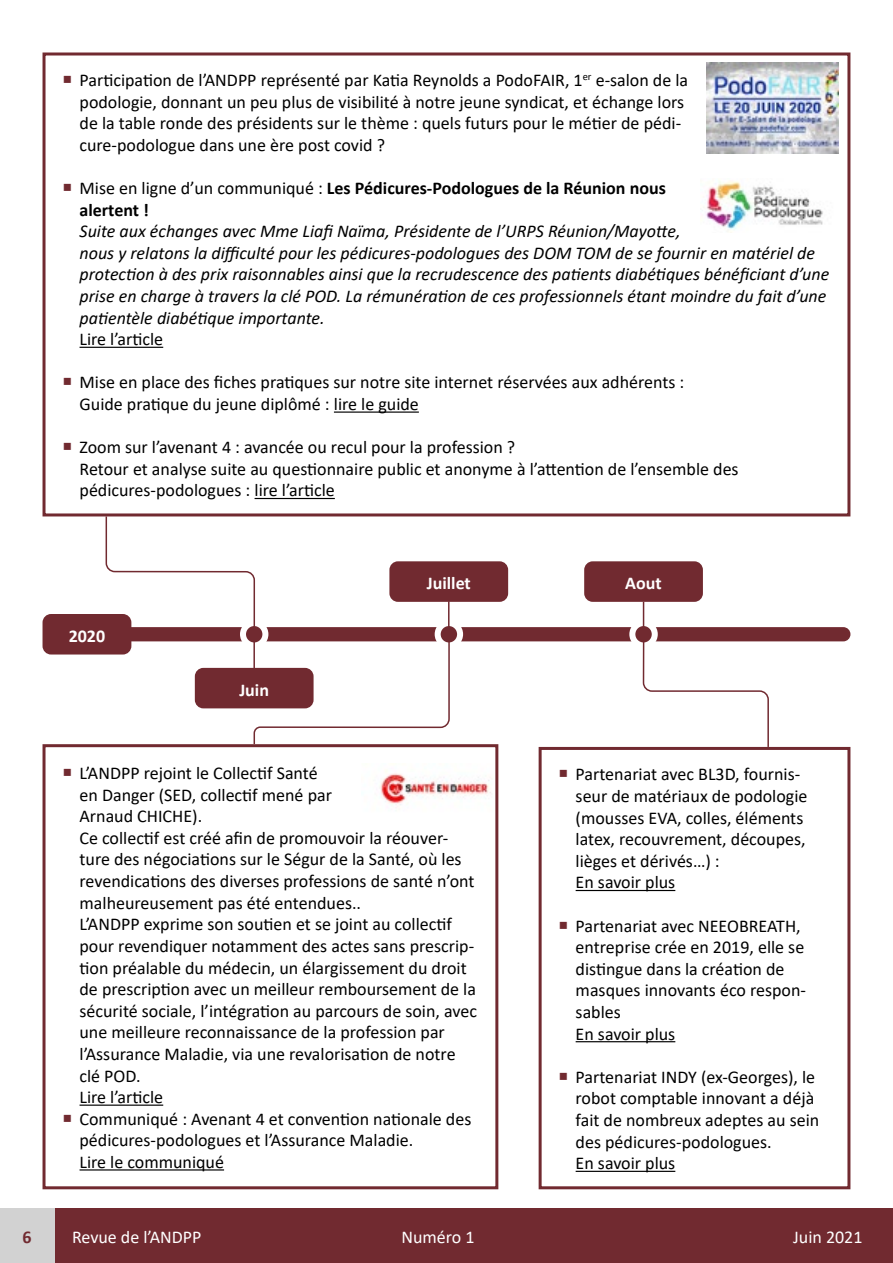
<style>
.page{position:relative;width:893px;height:1263px;background:#fff}
.page>*{position:absolute;margin:0;border:0;box-sizing:border-box;transform-origin:0 0}
.t1{font:18px/21.6px "Calibri";color:#000}
.t2{font:italic 18px/21.6px "Calibri";color:#000}
.t3{font:700 18px/21.6px "Calibri";color:#000}
.t4{font:18px "Calibri";color:#fff}
.t5{font:700 18px "Calibri";color:#fff}
.t6{font:700 18px "Calibri";color:#712a30}
.s1{font-weight:400}
</style>
<div class="page">
<div style="left:54px;top:1209px;width:839px;height:54px;background:#712a30"></div>
<div style="left:0;top:1209px;width:54px;height:54px;background:#d2d2d2"></div>
<div style="left:58px;top:628px;width:792px;height:13px;background:#712a30;border-radius:6px"></div>
<div style="left:57px;top:627px;width:793px;height:14px;border:2px solid #712a30;border-radius:6px"></div>
<div style="left:243px;top:623px;width:22px;height:22px;background:#712a30;border-radius:50%"></div>
<div style="left:240px;top:620px;width:28px;height:28px;border:6px solid #fff;border-radius:50%"></div>
<div style="left:632px;top:623px;width:23px;height:22px;background:#712a30;border-radius:50%"></div>
<div style="left:629px;top:620px;width:29px;height:28px;border:6px solid #fff;border-radius:50%"></div>
<div style="left:43px;top:614px;width:88px;height:40px;background:#712a30;border-radius:9px"></div>
<div style="left:438px;top:623px;width:22px;height:22px;background:#712a30;border-radius:50%"></div>
<div style="left:435px;top:620px;width:28px;height:28px;border:6px solid #fff;border-radius:50%"></div>
<div style="left:584px;top:561px;width:119px;height:41px;background:#712a30;border-radius:9px"></div>
<svg style="left:643px;top:602px;width:1px;height:25px"></svg>
<div style="left:195px;top:668px;width:119px;height:40px;background:#712a30;border-radius:9px"></div>
<div style="left:389px;top:561px;width:119px;height:41px;background:#712a30;border-radius:9px"></div>
<hr style="left:448px;top:601px;width:2px;height:27px;background:#712a30">
<hr style="left:80px;top:347px;width:83px;height:1px;background:#000">
<hr style="left:334px;top:411px;width:85px;height:2px;background:#000">
<hr style="left:255px;top:498px;width:80px;height:1px;background:#000">
<div style="left:43px;top:52px;width:807px;height:464px;border:3px solid #712a30"></div>
<img style="left:707px;top:63px;width:132px;height:91px">
<img style="left:702px;top:180px;width:121px;height:53px">
<hr style="left:80px;top:1104px;width:83px;height:2px;background:#000">
<hr style="left:80px;top:1169px;width:144px;height:1px;background:#000">
<div style="left:43px;top:744px;width:455px;height:445px;border:3px solid #712a30"></div>
<img style="left:380px;top:770px;width:111px;height:35px">
<hr style="left:576px;top:890px;width:99px;height:1px;background:#000">
<hr style="left:576px;top:1041px;width:99px;height:1px;background:#000">
<hr style="left:576px;top:1171px;width:99px;height:1px;background:#000">
<div style="left:539px;top:747px;width:311px;height:442px;border:3px solid #712a30"></div>
<svg style="left:105px;top:515px;width:151px;height:113px"></svg>
<svg style="left:253px;top:640px;width:198px;height:106px"></svg>
<svg style="left:642px;top:640px;width:128px;height:569px"></svg>
<p class="t1" style="left:80px;top:69px;width:610px">Participation de l’ANDPP représenté par Katia Reynolds a PodoFAIR, 1<sup>er</sup> e-salon de la podologie, donnant un peu plus de visibilité à notre jeune syndicat, et échange lors de la table ronde des présidents sur le thème : quels futurs pour le métier de pédi&shy;cure-podologue dans une ère post covid ?</p>
<p class="t3" style="left:80px;top:177px;width:588px"><span class="s1">Mise en ligne d’un communiqué :</span> Les Pédicures-Podologues de la Réunion nous alertent !</p>
<p class="t2" style="left:80px;top:220px;width:751px">Suite aux échanges avec Mme Liafi Naïma, Présidente de l’URPS Réunion/Mayotte,<br>nous y relatons la difficulté pour les pédicures-podologues des DOM TOM de se fournir en matériel de protection à des prix raisonnables ainsi que la recrudescence des patients diabétiques bénéficiant d’une prise en charge à travers la clé POD. La rémunération de ces professionnels étant moindre du fait d’une patientèle diabétique importante.</p>
<p class="t1" style="left:80px;top:328px;width:85px">Lire l’article</p>
<p class="t1" style="left:80px;top:371px;width:606px">Mise en place des fiches pratiques sur notre site internet réservées aux adhérents :<br>Guide pratique du jeune diplômé : lire le guide</p>
<p class="t1" style="left:80px;top:436px;width:661px">Zoom sur l’avenant 4 : avancée ou recul pour la profession ?<br>Retour et analyse suite au questionnaire public et anonyme à l’attention de l’ensemble des pédicures-podologues : lire l’article</p>
<p class="t5" style="left:69px;top:623px;width:38px">2020</p>
<p class="t5" style="left:239px;top:677px;width:31px">Juin</p>
<p class="t5" style="left:427px;top:570px;width:46px">Juillet</p>
<p class="t5" style="left:625px;top:570px;width:38px">Aout</p>
<p class="t1" style="left:80px;top:762px;width:399px">L’ANDPP rejoint le Collectif Santé<br>en Danger (SED, collectif mené par<br>Arnaud CHICHE).<br>Ce collectif est créé afin de promouvoir la réouver&shy;ture des négociations sur le Ségur de la Santé, où les revendications des diverses professions de santé n’ont malheureusement pas été entendues..<br>L’ANDPP exprime son soutien et se joint au collectif pour revendiquer notamment des actes sans prescrip&shy;tion préalable du médecin, un élargissement du droit de prescription avec un meilleur remboursement de la sécurité sociale, l’intégration au parcours de soin, avec une meilleure reconnaissance de la profession par l’Assurance Maladie, via une revalorisation de notre clé POD.<br>Lire l’article<br>Communiqué : Avenant 4 et convention nationale des pédicures-podologues et l’Assurance Maladie.<br>Lire le communiqué</p>
<p class="t1" style="left:576px;top:763px;width:233px">Partenariat avec BL3D, fournis&shy;seur de matériaux de podologie (mousses EVA, colles, éléments latex, recouvrement, découpes, lièges et dérivés…) :<br>En savoir plus</p>
<p class="t1" style="left:576px;top:914px;width:232px">Partenariat avec NEEOBREATH, entreprise crée en 2019, elle se distingue dans la création de masques innovants éco respon&shy;sables<br>En savoir plus</p>
<p class="t1" style="left:576px;top:1066px;width:245px">Partenariat INDY (ex-Georges), le robot comptable innovant a déjà fait de nombreux adeptes au sein des pédicures-podologues.<br>En savoir plus</p>
<p class="t6" style="left:22px;top:1224px;width:11px">6</p>
<p class="t4" style="left:72px;top:1224px;width:131px">Revue de l’ANDPP</p>
<p class="t4" style="left:401px;top:1224px;width:75px">Numéro 1</p>
<p class="t4" style="left:793px;top:1224px;width:71px">Juin 2021</p>
</div>
